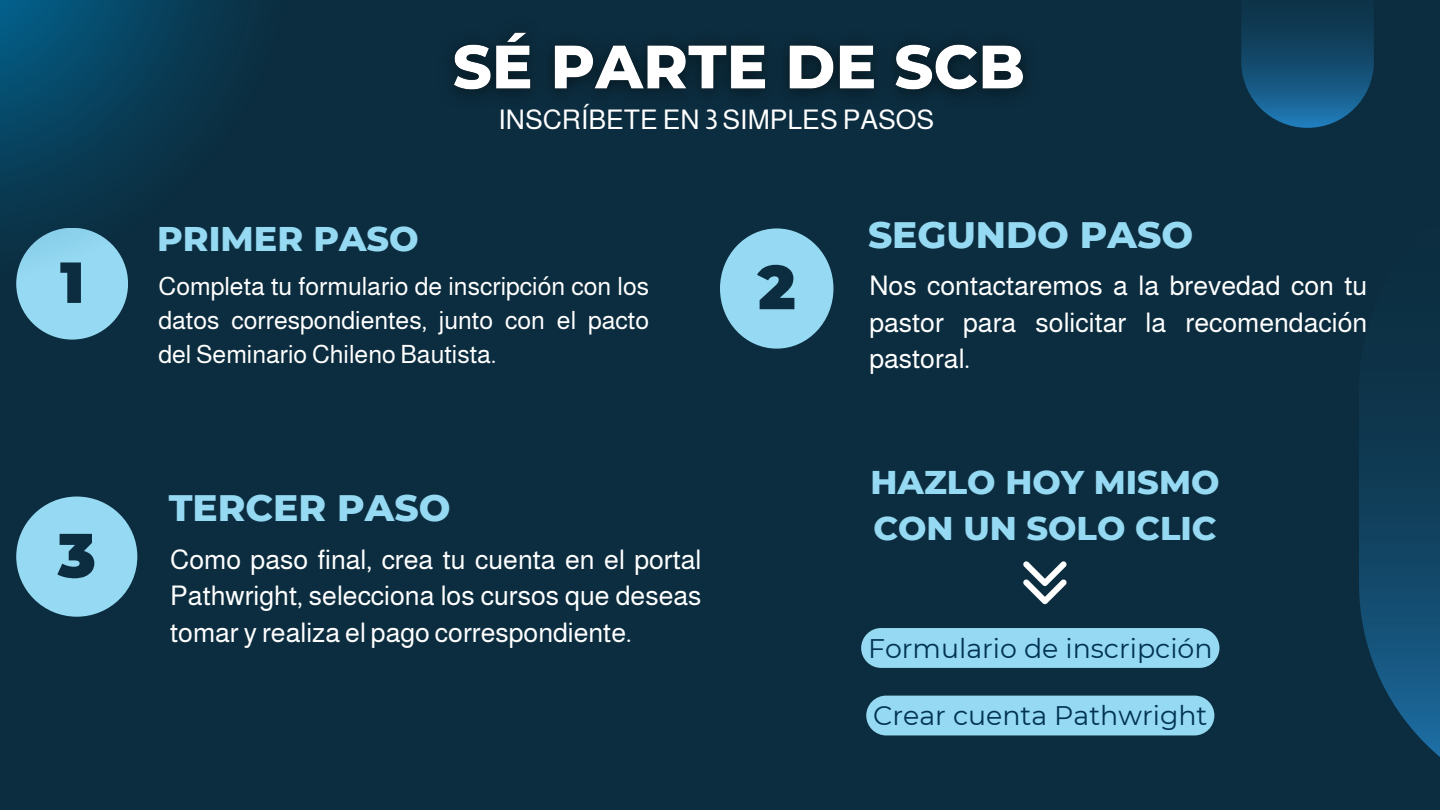
<style>
.page{position:relative;width:1440px;height:810px;background:#0c2d3f}
.page>*{position:absolute;margin:0;border:0;box-sizing:border-box;transform-origin:0 0}
.t1{font:900 62.1px "Montserrat";color:#0c2d3f}
.t2{font:900 57.8px "Montserrat";color:#0c2d3f}
.t3{font:800 37.6px "Montserrat";color:#96d9f2}
.t4{font:800 35px "Montserrat";color:#96d9f2}
.t5{font:800 33.6px/45.8px "Montserrat";color:#96d9f2}
.t6{font:27.1px/36.7px "Almarai";color:#fff;text-align:justify}
.t7{font:26.8px "Montserrat";color:#013355}
.t8{font:25.2px/34.2px "Almarai";color:#fff;text-align:justify}
</style>
<div class="page">
<img style="left:453px;top:32px;width:572px;height:62px">
<div style="left:16px;top:228px;width:112px;height:112px;background:#96d9f2;border-radius:50%"></div>
<div style="left:16px;top:497px;width:121px;height:120px;background:#96d9f2;border-radius:50%"></div>
<img style="left:1359px;top:391px;width:81px;height:366px">
<img style="left:1241px;top:6px;width:133px;height:122px">
<svg style="left:1023px;top:561px;width:44px;height:43px"></svg>
<div style="left:720px;top:228px;width:113px;height:121px;background:#96d9f2;border-radius:50%"></div>
<svg style="left:0;top:0;width:240px;height:283px"></svg>
<div style="left:861px;top:628px;width:358px;height:40px;background:#96d9f2;border-radius:20px"></div>
<div style="left:866px;top:696px;width:348px;height:39px;background:#96d9f2;border-radius:20px"></div>
<h4 class="t2" style="left:60px;top:247px;width:26px">1</h4>
<p class="t1" style="left:58px;top:517px;width:40px">3</p>
<p class="t6" style="left:498px;top:101px;width:437px">INSCRÍBETE EN 3 SIMPLES PASOS</p>
<p class="t4" style="left:157px;top:217px;width:263px">PRIMER PASO</p>
<p class="t8" style="left:158px;top:269px;width:492px">Completa tu formulario de inscripción con los datos correspondientes, junto con el pacto del Seminario Chileno Bautista.</p>
<p class="t3" style="left:169px;top:485px;width:283px">TERCER PASO</p>
<h2 class="t6" style="left:170px;top:541px;width:533px">Como paso final, crea tu cuenta en el portal Pathwright, selecciona los cursos que deseas tomar y realiza el pago correspondiente.</h2>
<h3 class="t1" style="left:758px;top:249px;width:39px">2</h3>
<h5 class="t3" style="left:868px;top:211px;width:327px">SEGUNDO PASO</h5>
<p class="t6" style="left:869px;top:267px;width:499px">Nos contactaremos a la brevedad con tu pastor para solicitar la recomendación pastoral.</p>
<p class="t5" style="left:871px;top:459px;width:350px">HAZLO HOY MISMO<br>CON UN SOLO CLIC</p>
<h3 class="t7" style="left:868px;top:632px;width:346px">Formulario de inscripción</h3>
<p class="t7" style="left:873px;top:699px;width:336px">Crear cuenta Pathwright</p>
</div>
